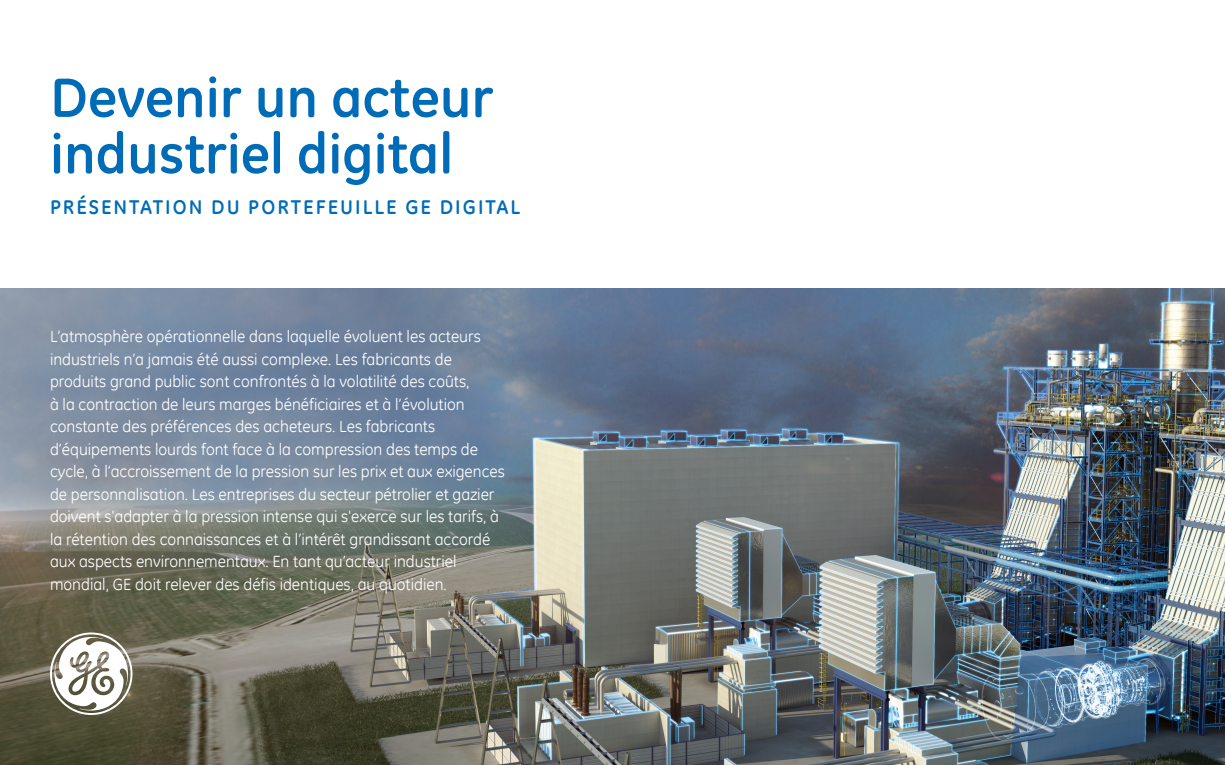
<style>
.page{position:relative;width:1225px;height:765px;background:#fff}
.page>*{position:absolute;margin:0;border:0;box-sizing:border-box;transform-origin:0 0}
.t1{font:700 56.25px/56.2px "GE Inspira";color:#006cb7}
.t2{font:700 20px "GE Inspira";letter-spacing:.1em;color:#006cb7}
.t3{font:16.25px/22.5px "GE Inspira";color:#fff}
</style>
<div class="page">
<img style="left:0;top:289px;width:1225px;height:476px">
<svg style="left:50px;top:632px;width:83px;height:83px"></svg>
<h1 class="t1" style="left:50px;top:68px;width:445px">Devenir un acteur industriel digital</h1>
<p class="t2" style="left:50px;top:194px;width:472px">PRÉSENTATION DU PORTEFEUILLE GE DIGITAL</p>
<p class="t3" style="left:50px;top:325px;width:456px">L’atmosphère opérationnelle dans laquelle évoluent les acteurs industriels n’a jamais été aussi complexe. Les fabricants de produits grand public sont confrontés à la volatilité des coûts,<br>à la contraction de leurs marges bénéficiaires et à l’évolution constante des préférences des acheteurs. Les fabricants d’équipements lourds font face à la compression des temps de cycle, à l’accroissement de la pression sur les prix et aux exigences de personnalisation. Les entreprises du secteur pétrolier et gazier doivent s'adapter à la pression intense qui s'exerce sur les tarifs, à la rétention des connaissances et à l’intérêt grandissant accordé aux aspects environnementaux. En tant qu’acteur industriel mondial, GE doit relever des défis identiques, au quotidien.</p>
</div>
